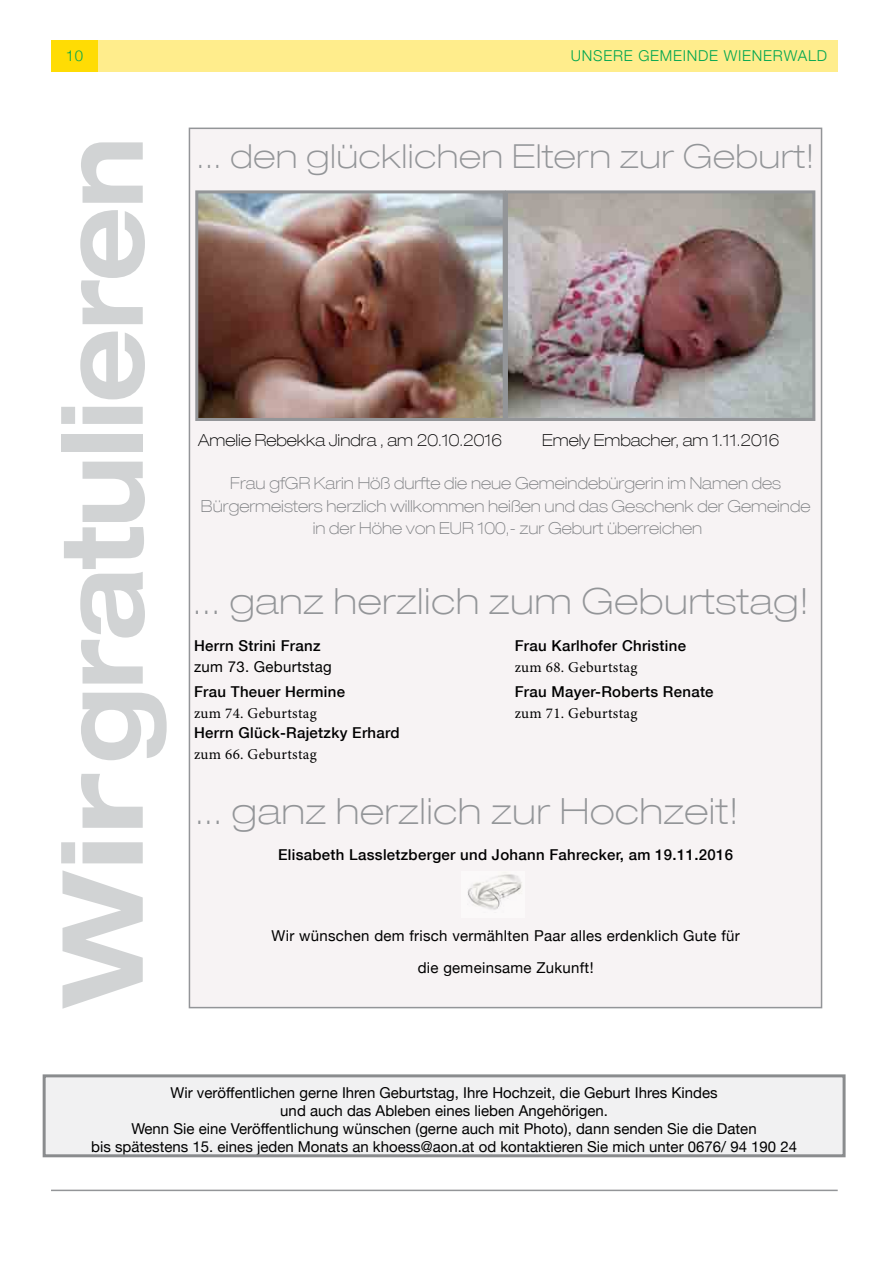
<style>
.page{position:relative;width:893px;height:1263px;background:#fff}
.page>*{position:absolute;margin:0;border:0;box-sizing:border-box;transform-origin:0 0}
.t1{font:700 expanded 112.35px "Helvetica Neue LT Pro";letter-spacing:-.015em;color:#d1d3d4;scale:1.07 1}
.t2{font:100 expanded 36px "Helvetica 33";letter-spacing:.015em;color:#939598;scale:1.08 1}
.t3{font:100 expanded 33px "Helvetica 33";letter-spacing:.015em;color:#939598;scale:1.08 1}
.t4{font:100 expanded 16.5px/22.5px "Helvetica 33";color:#808285;text-align:center}
.t5{font:100 expanded 16.5px "Helvetica 33";color:#000}
.t6{font:15px/18px "Helvetica Neue";color:#000;text-align:center}
.t7{font:500 15px "Helvetica Neue";letter-spacing:.02em;color:#000}
.t8{font:15px/32px "Helvetica Neue";letter-spacing:.02em;color:#000;text-align:center}
.t9{font:15px "Minion Pro";letter-spacing:.02em;color:#000}
.t10{font:300 15px "Helvetica Neue";letter-spacing:.05em;color:#00a650}
</style>
<div class="page">
<div style="left:188px;top:127px;width:635px;height:882px;background:#f7f3f4"></div>
<div style="left:44px;top:1076px;width:800px;height:80px;background:#f1f1f2"></div>
<div style="left:43px;top:1074px;width:803px;height:83px;border:3px solid #8a8c8e"></div>
<div style="left:51px;top:40px;width:787px;height:31px;background:#ffed8c"></div>
<div style="left:51px;top:40px;width:47px;height:31px;background:#ffdc04"></div>
<hr style="left:51px;top:1189px;width:787px;height:2px;background:#939598">
<div style="left:194px;top:136px;width:624px;height:432px;background:#f7f3f4"></div>
<img style="left:199px;top:194px;width:303px;height:223px">
<div style="left:195px;top:190px;width:311px;height:231px;border:3px solid #939598"></div>
<img style="left:509px;top:194px;width:302px;height:223px">
<div style="left:505px;top:190px;width:310px;height:231px;border:3px solid #939598"></div>
<div style="left:447px;top:864px;width:96px;height:56px;background:#f7f3f4"></div>
<p class="t10" style="left:66px;top:44px;width:19px">10</p>
<p class="t10" style="left:571px;top:44px;width:258px">UNSERE GEMEINDE WIENERWALD</p>
<h1 class="t1" style="left:32px;top:1008px;width:816px;rotate:-90deg">Wir gratulieren</h1>
<h3 class="t3" style="left:197px;top:137px;width:574px">... den glücklichen Eltern zur Geburt!</h3>
<p class="t5" style="left:198px;top:430px;width:306px">Amelie Rebekka Jindra , am 20.10.2016</p>
<p class="t5" style="left:542px;top:430px;width:239px">Emely Embacher, am 1.11.2016</p>
<p class="t4" style="left:201px;top:472px;width:611px">Frau gfGR Karin Höß durfte die neue Gemeindebürgerin im Namen des<br>Bürgermeisters herzlich willkommen heißen und das Geschenk der Gemeinde in der Höhe von EUR 100,- zur Geburt überreichen</p>
<h2 class="t2" style="left:193px;top:579px;width:572px">... ganz herzlich zum Geburtstag!</h2>
<p class="t7" style="left:194px;top:634px;width:128px">Herrn Strini Franz</p>
<p class="t8" style="left:194px;top:651px;width:139px">zum 73. Geburtstag</p>
<p class="t7" style="left:194px;top:679px;width:153px">Frau Theuer Hermine</p>
<p class="t9" style="left:194px;top:703px;width:124px">zum 74. Geburtstag</p>
<p class="t7" style="left:194px;top:721px;width:207px">Herrn Glück-Rajetzky Erhard</p>
<p class="t9" style="left:194px;top:744px;width:124px">zum 66. Geburtstag</p>
<p class="t7" style="left:515px;top:634px;width:173px">Frau Karlhofer Christine</p>
<p class="t9" style="left:515px;top:657px;width:124px">zum 68. Geburtstag</p>
<p class="t7" style="left:515px;top:679px;width:200px">Frau Mayer-Roberts Renate</p>
<p class="t9" style="left:515px;top:703px;width:124px">zum 71. Geburtstag</p>
<h2 class="t2" style="left:195px;top:790px;width:505px">... ganz herzlich zur Hochzeit!</h2>
<p class="t7" style="left:278px;top:842px;width:456px">Elisabeth Lassletzberger und Johann Fahrecker, am 19.11.2016</p>
<p class="t8" style="left:272px;top:920px;width:470px">Wir wünschen dem frisch vermählten Paar alles erdenklich Gute für die gemeinsame Zukunft!</p>
<p class="t6" style="left:91px;top:1084px;width:707px">Wir veröffentlichen gerne Ihren Geburtstag, Ihre Hochzeit, die Geburt Ihres Kindes<br>und auch das Ableben eines lieben Angehörigen.<br>Wenn Sie eine Veröffentlichung wünschen (gerne auch mit Photo), dann senden Sie die Daten<br>bis spätestens 15. eines jeden Monats an khoess@aon.at od kontaktieren Sie mich unter 0676/ 94 190 24</p>
</div>
